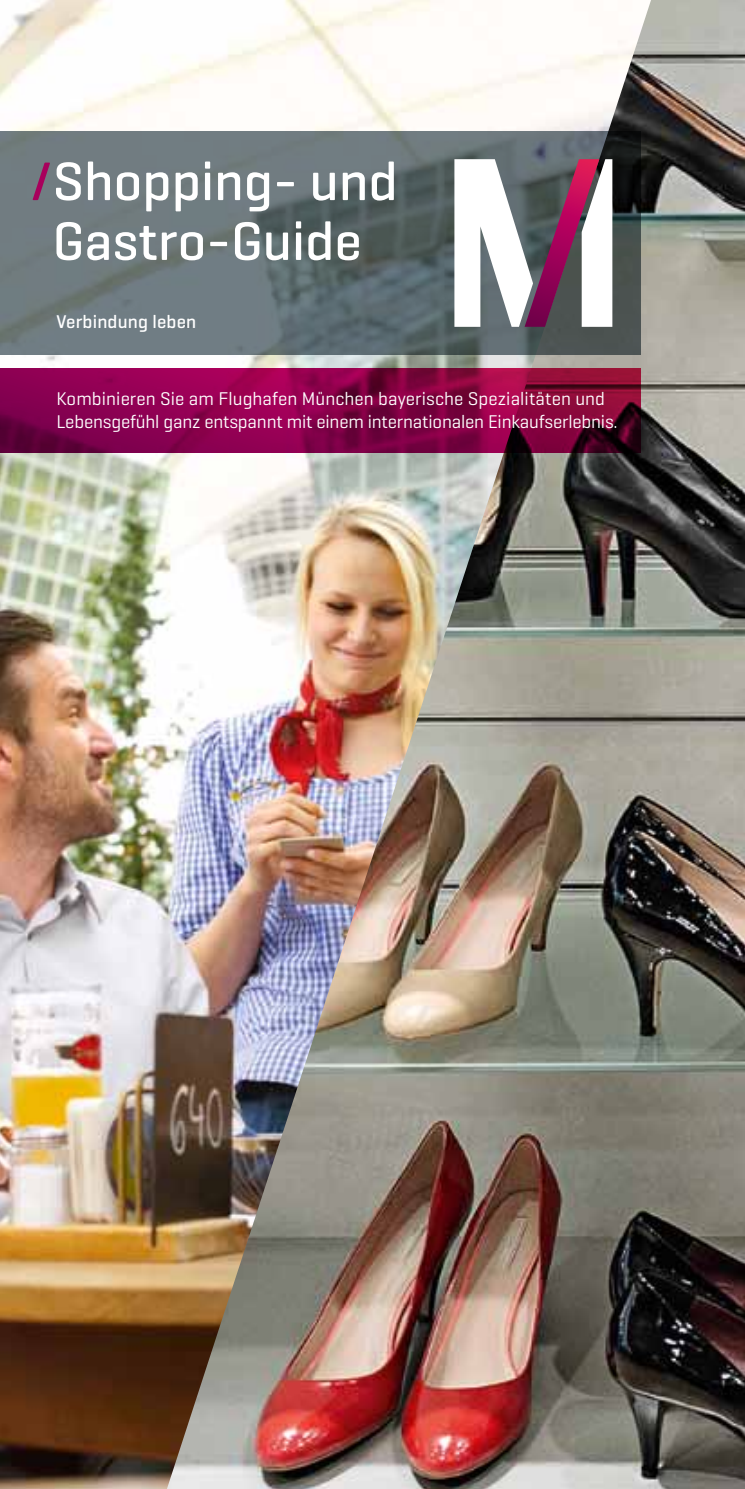
<style>
.page{position:relative;width:745px;height:1489px;background:#fff}
.page>*{position:absolute;margin:0;border:0;box-sizing:border-box;transform-origin:0 0}
.t1{font:500 55.25px/59.8px "Munich Airport Pro";color:#fff;text-align:center}
.t2{font:18.75px/22.5px "Munich Airport Pro";letter-spacing:-.01em;color:#fff}
.t3{font:500 18.75px "Munich Airport Pro";letter-spacing:.01em;color:#fff}
.s1{color:#a8005c}
</style>
<div class="page">
<img style="left:650px;top:0;width:94px;height:1488px">
<img style="left:0;top:0;width:650px;height:1488px">
<svg style="left:0;top:131px;width:640px;height:223px;background:#636f72"></svg>
<svg style="left:454px;top:159px;width:158px;height:168px"></svg>
<svg style="left:0;top:368px;width:640px;height:84px;background:#840145"></svg>
<h1 class="t1" style="left:30px;top:150px;width:369px"><span class="s1">/</span>Shopping- und<br>Gastro-Guide</h1>
<p class="t3" style="left:56px;top:310px;width:141px">Verbindung leben</p>
<p class="t2" style="left:56px;top:387px;width:562px">Kombinieren Sie am Flughafen München bayerische Spezialitäten und<br>Lebensgefühl ganz entspannt mit einem internationalen Einkaufserlebnis.</p>
</div>
